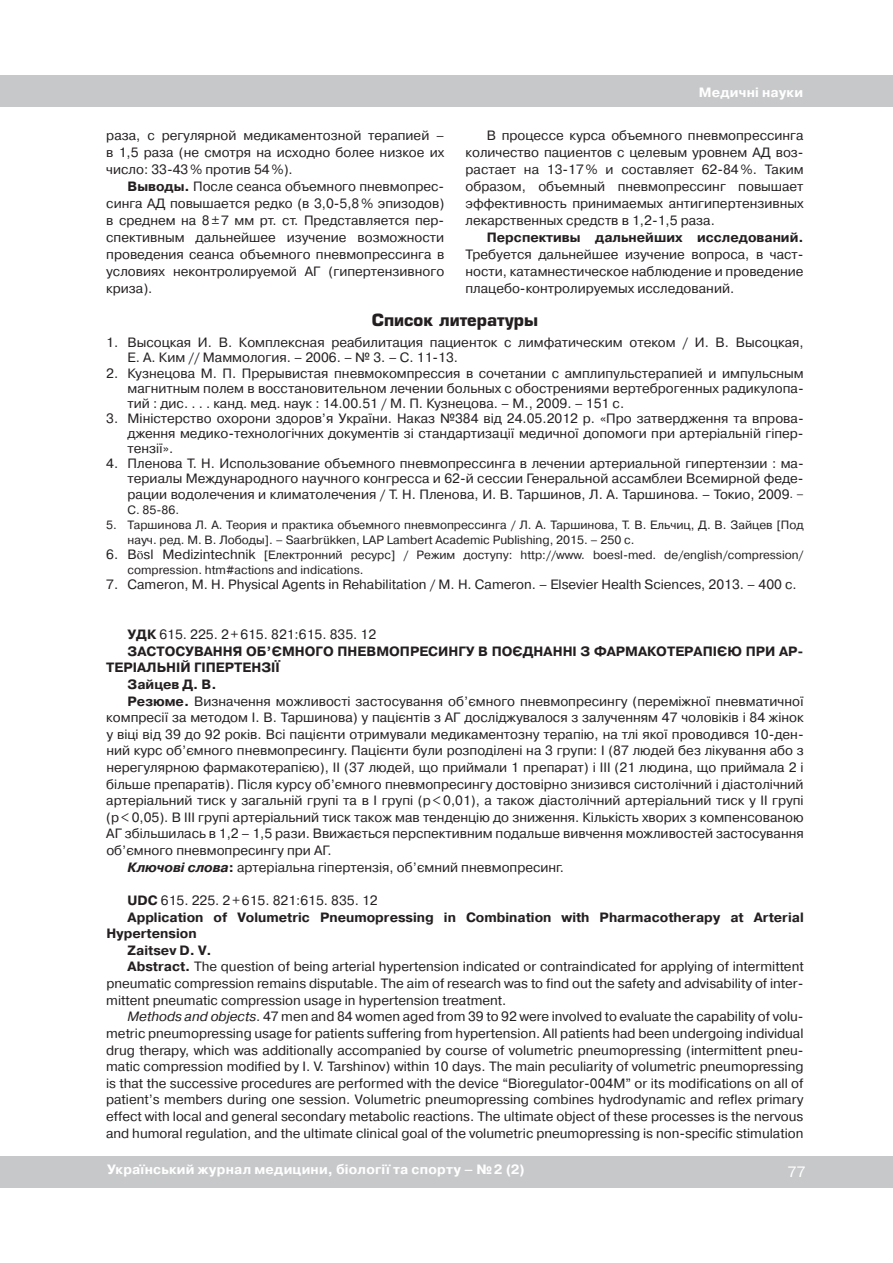
<style>
.page{position:relative;width:893px;height:1263px;background:#fff}
.page>*{position:absolute;margin:0;border:0;box-sizing:border-box;transform-origin:0 0}
.t1{font:700 16.5px "Europe";color:#231f20}
.t2{font:15px "Pragmatica C";color:#fff}
.t3{font:13.5px/17px "Pragmatica C";color:#231f20;text-align:justify}
.t4{font:700 13.5px "Pragmatica C";color:#231f20}
.t5{font:700 13.5px "Pragmatica C";letter-spacing:.015em;color:#fff}
.t6{font:12px/15.1px "Pragmatica C";color:#231f20}
.s1{font-size:12px}
.s2{font-family:"Times New Roman";font-size:13.5px}
.s3{font-size:13.5px}
.s4{font-weight:700}
.s5{font-weight:700;font-style:italic}
.s6{font-style:italic}
</style>
<div class="page">
<div style="left:0;top:1156px;width:893px;height:31px;background:#c7c8ca"></div>
<div style="left:0;top:76px;width:893px;height:31px;background:#c7c8ca"></div>
<p class="t5" style="left:699px;top:85px;width:106px">Медичні науки</p>
<p class="t3" style="left:465px;top:127px;width:340px;text-indent:21px">В процессе курса объемного пневмопрессинга количество пациентов с целевым уровнем АД воз&shy;растает на 13-17% и составляет 62-84%. Таким образом, объемный пневмопрессинг повышает эффективность принимаемых антигипертензивных лекарственных средств в 1,2-1,5 раза.</p>
<p class="t4" style="left:487px;top:230px;width:318px">Перспективы дальнейших исследований.</p>
<p class="t3" style="left:465px;top:246px;width:340px">Требуется дальнейшее изучение вопроса, в част&shy;ности, катамнестическое наблюдение и проведение плацебо-контролируемых исследований.</p>
<p class="t1" style="left:372px;top:310px;width:168px">Список литературы</p>
<p class="t3" style="left:128px;top:335px;width:678px;line-height:15.1px;text-indent:-21px">1. Высоцкая И. В. Комплексная реабилитация пациенток с лимфатическим отеком / И. В. Высоцкая,<br>Е. А. Ким // Маммология. – 2006. – № 3. – С. 11-13.</p>
<p class="t3" style="left:128px;top:365px;width:678px;line-height:15.1px;text-indent:-21px">2. Кузнецова М. П. Прерывистая пневмокомпрессия в сочетании с амплипульстерапией и импульсным магнитным полем в восстановительном лечении больных с обострениями вертеброгенных радикулопа&shy;тий : дис. . . . канд. мед. наук : 14.00.51 / М. П. Кузнецова. – М., 2009. – 151 с.</p>
<p class="t3" style="left:128px;top:411px;width:678px;line-height:15.1px;text-indent:-21px">3. Міністерство охорони здоров’я України. Наказ №384 від 24.05.2012 р. «Про затвердження та впрова&shy;дження медико-технологічних документів зі стандартизації медичної допомоги при артеріальній гіпер&shy;тензії».</p>
<p class="t3" style="left:128px;top:456px;width:678px;line-height:15.1px;text-indent:-21px">4. Пленова Т. Н. Использование объемного пневмопрессинга в лечении артериальной гипертензии : ма&shy;териалы Международного научного конгресса и 62-й сессии Генеральной ассамблеи Всемирной феде&shy;рации водолечения и климатолечения / Т. Н. Пленова, И. В. Таршинов, Л. А. Таршинова. – Токио, 2009<span class="s1">. –</span></p>
<p class="t6" style="left:128px;top:502px;width:53px">С. 85-86.</p>
<p class="t6" style="left:128px;top:517px;width:678px;text-indent:-21px">5. Таршинова Л. А. Теория и практика объемного пневмопрессинга / Л. А. Таршинова, Т. В. Ельчиц, Д. В. Зайцев [Под науч. ред. М. В. Лободы]. – Saarbr<span class="s2">ü</span>kken, LAP Lambert Academic Publishing, 2015. – 250 с.</p>
<p class="t6" style="left:128px;top:547px;width:678px;text-indent:-21px"><span class="s3">6. B</span><span class="s2">ö</span><span class="s3">sl Medizintechnik</span> [Електронний ресурс] / Режим доступу: http://www. boesl-med. de/english/compression/ compression. htm#actions and indications.</p>
<p class="t3" style="left:106px;top:576px;width:692px">7. Cameron, M. H. Physical Agents in Rehabilitation / M. H. Cameron. – Elsevier Health Sciences, 2013. – 400 с.</p>
<p class="t3" style="left:128px;top:626px;width:250px"><span class="s4">УДК</span> 615. 225. 2+615. 821:615. 835. 12</p>
<p class="t4" style="left:128px;top:644px;width:678px">ЗАСТОСУВАННЯ ОБ’ЄМНОГО ПНЕВМОПРЕСИНГУ В ПОЄДНАННІ З ФАРМАКОТЕРАПІЄЮ ПРИ АР-</p>
<p class="t4" style="left:106px;top:660px;width:175px">ТЕРІАЛЬНІЙ ГІПЕРТЕНЗІЇ</p>
<p class="t4" style="left:128px;top:677px;width:91px">Зайцев Д. В.</p>
<p class="t3" style="left:128px;top:692px;width:678px"><span class="s4">Резюме.</span> Визначення можливості застосування об’ємного пневмопресингу (переміжної пневматичної</p>
<p class="t3" style="left:106px;top:709px;width:699px">компресії за методом І. В. Таршинова) у пацієнтів з АГ досліджувалося з залученням 47 чоловіків і 84 жінок</p>
<p class="t3" style="left:106px;top:726px;width:699px">у віці від 39 до 92 років. Всі пацієнти отримували медикаментозну терапію, на тлі якої проводився 10-ден-</p>
<p class="t3" style="left:106px;top:742px;width:699px">ний курс об’ємного пневмопресингу. Пацієнти були розподілені на 3 групи: I (87 людей без лікування або з</p>
<p class="t3" style="left:106px;top:759px;width:699px">нерегулярною фармакотерапією), II (37 людей, що приймали 1 препарат) і III (21 людина, що приймала 2 і</p>
<p class="t3" style="left:106px;top:775px;width:699px">більше препаратів). Після курсу об’ємного пневмопресингу достовірно знизився систолічний і діастолічний</p>
<p class="t3" style="left:106px;top:792px;width:699px">артеріальний тиск у загальній групі та в I групі (p&lt;0,01), а також діастолічний артеріальний тиск у II групі</p>
<p class="t3" style="left:106px;top:809px;width:699px">(p&lt;0,05). В III групі артеріальний тиск також мав тенденцію до зниження. Кількість хворих з компенсованою</p>
<p class="t3" style="left:106px;top:825px;width:699px">АГ збільшилась в 1,2 – 1,5 рази. Ввижається перспективним подальше вивчення можливостей застосування</p>
<p class="t3" style="left:106px;top:842px;width:227px">об’ємного пневмопресингу при АГ.</p>
<p class="t3" style="left:128px;top:859px;width:438px"><span class="s5">Ключові слова</span><span class="s4">:</span> артеріальна гіпертензія, об’ємний пневмопресинг.</p>
<p class="t3" style="left:128px;top:892px;width:252px"><span class="s4">UDC</span> 615. 225. 2+615. 821:615. 835. 12</p>
<p class="t4" style="left:128px;top:910px;width:678px">Application of Volumetric Pneumopressing in Combination with Pharmacotherapy at Arterial</p>
<p class="t4" style="left:106px;top:926px;width:92px">Hypertension</p>
<p class="t4" style="left:128px;top:943px;width:86px">Zaitsev D. V.</p>
<p class="t3" style="left:128px;top:958px;width:678px"><span class="s4">Abstract.</span> The question of being arterial hypertension indicated or contraindicated for applying of intermittent</p>
<p class="t3" style="left:106px;top:975px;width:699px">pneumatic compression remains disputable. The aim of research was to find out the safety and advisability of inter-</p>
<p class="t3" style="left:106px;top:992px;width:402px">mittent pneumatic compression usage in hypertension treatment.</p>
<p class="t3" style="left:128px;top:1008px;width:677px"><span class="s6">Methods and objects</span>. 47 men and 84 women aged from 39 to 92 were involved to evaluate the capability of volu-</p>
<p class="t3" style="left:106px;top:1025px;width:699px">metric pneumopressing usage for patients suffering from hypertension. All patients had been undergoing individual</p>
<p class="t3" style="left:106px;top:1041px;width:699px">drug therapy, which was additionally accompanied by course of volumetric pneumopressing (intermittent pneu-</p>
<p class="t3" style="left:106px;top:1058px;width:699px">matic compression modified by I. V. Tarshinov) within 10 days. The main peculiarity of volumetric pneumopressing</p>
<p class="t3" style="left:106px;top:1075px;width:699px">is that the successive procedures are performed with the device “Bioregulator-004M” or its modifications on all of</p>
<p class="t3" style="left:106px;top:1091px;width:699px">patient’s members during one session. Volumetric pneumopressing combines hydrodynamic and reflex primary</p>
<p class="t3" style="left:106px;top:1108px;width:699px">effect with local and general secondary metabolic reactions. The ultimate object of these processes is the nervous</p>
<p class="t3" style="left:106px;top:1124px;width:699px">and humoral regulation, and the ultimate clinical goal of the volumetric pneumopressing is non-specific stimulation</p>
<p class="t3" style="left:106px;top:127px;width:340px">раза, с регулярной медикаментозной терапией – в 1,5 раза (не смотря на исходно более низкое их число: 33-43% против 54%).</p>
<p class="t3" style="left:106px;top:178px;width:340px;text-indent:21px"><span class="s4">Выводы.</span> После сеанса объемного пневмопрес&shy;синга АД повышается редко (в 3,0-5,8% эпизодов) в среднем на 8±7 мм рт. ст. Представляется пер&shy;спективным дальнейшее изучение возможности проведения сеанса объемного пневмопрессинга в условиях неконтролируемой АГ (гипертензивного криза).</p>
<p class="t5" style="left:107px;top:1162px;width:419px">Український журнал медицини, біології та спорту – №2 (2)</p>
<p class="t2" style="left:788px;top:1163px;width:19px">77</p>
</div>
